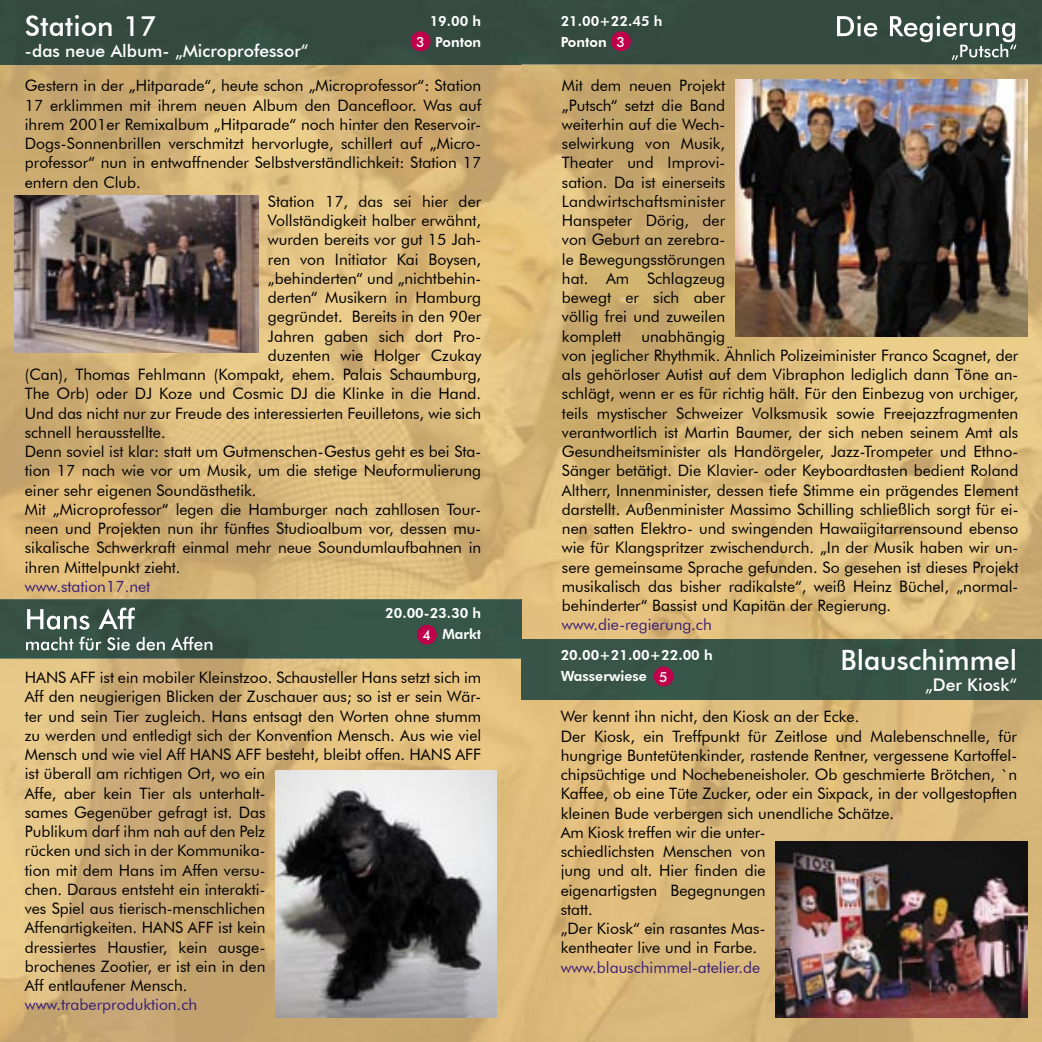
<style>
.page{position:relative;width:1042px;height:1042px;background:#fff}
.page>*{position:absolute;margin:0;border:0;box-sizing:border-box;transform-origin:0 0}
.t1{font:500 28px "Futura BT";color:#fff}
.t2{font:500 17.5px "Futura BT";color:#fff}
.t3{font:15.75px/19.2px "Futura BT";color:#000}
.t4{font:15.75px "Futura BT";color:#391d76}
.t5{font:800 14px/21px "Futura BT";color:#fff;text-align:right}
.t6{font:500 14px "Futura BT";color:#fff}
.s1{font-weight:500}
</style>
<div class="page">
<img style="left:0;top:64px;width:521px;height:978px">
<div style="left:0;top:0;width:1042px;height:64px;background:#344940"></div>
<div style="left:411px;top:31px;width:19px;height:20px;background:#bf004b;border-radius:50%"></div>
<img style="left:521px;top:0;width:58px;height:1042px">
<img style="left:578px;top:61px;width:464px;height:981px">
<img style="left:837px;top:16px;width:178px;height:26px">
<svg style="left:952px;top:55px;width:6px;height:5px"></svg>
<img style="left:960px;top:44px;width:48px;height:13px">
<svg style="left:1010px;top:44px;width:6px;height:5px"></svg>
<div style="left:611px;top:31px;width:20px;height:20px;background:#bf004b;border-radius:50%"></div>
<img style="left:735px;top:79px;width:292px;height:258px">
<img style="left:0;top:599px;width:521px;height:60px">
<img style="left:521px;top:599px;width:1px;height:60px">
<img style="left:27px;top:607px;width:108px;height:22px">
<img style="left:26px;top:637px;width:186px;height:13px">
<div style="left:417px;top:625px;width:20px;height:19px;background:#bf004b;border-radius:50%"></div>
<img style="left:275px;top:771px;width:221px;height:246px">
<div style="left:521px;top:640px;width:521px;height:59px;background:#385448"></div>
<div style="left:654px;top:666px;width:19px;height:20px;background:#bf004b;border-radius:50%"></div>
<img style="left:15px;top:195px;width:243px;height:157px">
<img style="left:775px;top:841px;width:252px;height:176px">
<p class="t5" style="left:416px;top:10px;width:66px">19.00 h<br><span class="s1">3</span> Ponton</p>
<p class="t5" style="left:561px;top:10px;width:103px;text-align:left">21.00+22.45 h<br>Ponton <span class="s1">3</span></p>
<p class="t3" style="left:562px;top:76px;width:165px;text-align:justify">Mit dem neuen Projekt „Putsch“ setzt die Band weiterhin auf die Wech&shy;selwirkung von Musik, Theater und Improvi&shy;sation. Da ist einerseits Landwirtschaftsminister Hanspeter Dörig, der von Geburt an zerebra&shy;le Bewegungsstörungen hat. Am Schlagzeug bewegt er sich aber völlig frei und zuweilen komplett</p>
<h1 class="t1" style="left:25px;top:9px;width:134px">Station 17</h1>
<p class="t2" style="left:25px;top:40px;width:285px">-das neue Album- „Microprofessor“</p>
<p class="t3" style="left:25px;top:76px;width:458px">Gestern in der „Hitparade“, heute schon „Microprofessor“: Station</p>
<p class="t3" style="left:25px;top:95px;width:458px">17 erklimmen mit ihrem neuen Album den Dancefloor. Was auf</p>
<p class="t3" style="left:25px;top:114px;width:458px">ihrem 2001er Remixalbum „Hitparade“ noch hinter den Reservoir-</p>
<p class="t3" style="left:25px;top:134px;width:458px">Dogs-Sonnenbrillen verschmitzt hervorlugte, schillert auf „Micro-</p>
<p class="t3" style="left:25px;top:153px;width:458px">professor“ nun in entwaffnender Selbstverständlichkeit: Station 17</p>
<p class="t3" style="left:25px;top:172px;width:118px">entern den Club.</p>
<p class="t3" style="left:268px;top:191px;width:215px">Station 17, das sei hier der</p>
<p class="t3" style="left:268px;top:211px;width:215px">Vollständigkeit halber erwähnt,</p>
<p class="t3" style="left:268px;top:230px;width:215px">wurden bereits vor gut 15 Jah-</p>
<p class="t3" style="left:268px;top:249px;width:215px">ren von Initiator Kai Boysen,</p>
<p class="t3" style="left:268px;top:268px;width:215px">„behinderten“ und „nichtbehin-</p>
<p class="t3" style="left:268px;top:288px;width:215px">derten“ Musikern in Hamburg</p>
<p class="t3" style="left:268px;top:307px;width:215px">gegründet. Bereits in den 90er</p>
<p class="t3" style="left:268px;top:326px;width:215px">Jahren gaben sich dort Pro-</p>
<p class="t3" style="left:268px;top:345px;width:215px">duzenten wie Holger Czukay</p>
<p class="t3" style="left:25px;top:365px;width:458px">(Can), Thomas Fehlmann (Kompakt, ehem. Palais Schaumburg,</p>
<p class="t3" style="left:25px;top:384px;width:458px">The Orb) oder DJ Koze und Cosmic DJ die Klinke in die Hand.</p>
<p class="t3" style="left:25px;top:403px;width:458px">Und das nicht nur zur Freude des interessierten Feuilletons, wie sich</p>
<p class="t3" style="left:25px;top:422px;width:142px">schnell herausstellte.</p>
<p class="t3" style="left:25px;top:442px;width:458px">Denn soviel ist klar: statt um Gutmenschen-Gestus geht es bei Sta-</p>
<p class="t3" style="left:25px;top:461px;width:458px">tion 17 nach wie vor um Musik, um die stetige Neuformulierung</p>
<p class="t3" style="left:25px;top:480px;width:233px">einer sehr eigenen Soundästhetik.</p>
<p class="t3" style="left:25px;top:499px;width:458px">Mit „Microprofessor“ legen die Hamburger nach zahllosen Tour-</p>
<p class="t3" style="left:25px;top:519px;width:458px">neen und Projekten nun ihr fünftes Studioalbum vor, dessen mu-</p>
<p class="t3" style="left:25px;top:538px;width:458px">sikalische Schwerkraft einmal mehr neue Soundumlaufbahnen in</p>
<p class="t3" style="left:25px;top:557px;width:157px">ihren Mittelpunkt zieht.</p>
<p class="t4" style="left:25px;top:577px;width:127px">www.station17.net</p>
<p class="t3" style="left:562px;top:326px;width:458px;text-indent:80px">unabhängig<br>von jeglicher Rhythmik. Ähnlich Polizeiminister Franco Scagnet, der als gehörloser Autist auf dem Vibraphon lediglich dann Töne an&shy;schlägt, wenn er es für richtig hält. Für den Einbezug von urchiger, teils mystischer Schweizer Volksmusik sowie Freejazzfragmenten verantwortlich ist Martin Baumer, der sich neben seinem Amt als Gesundheitsminister als Handörgeler, Jazz-Trompeter und Ethno-Sänger betätigt. Die Klavier- oder Keyboardtasten bedient Roland Altherr, Innenminister, dessen tiefe Stimme ein prägendes Element darstellt. Außenminister Massimo Schilling schließlich sorgt für ei&shy;nen satten Elektro- und swingenden Hawaiigitarrensound ebenso wie für Klangspritzer zwischendurch. „In der Musik haben wir un&shy;sere gemeinsame Sprache gefunden. So gesehen ist dieses Projekt musikalisch das bisher radikalste“, weiß Heinz Büchel, „normal&shy;behinderter“ Bassist und Kapitän der Regierung.</p>
<p class="t4" style="left:562px;top:615px;width:151px">www.die-regierung.ch</p>
<p class="t5" style="left:385px;top:603px;width:98px">20.00-23.30 h<br>Markt</p>
<p class="t3" style="left:25px;top:668px;width:458px">HANS AFF ist ein mobiler Kleinstzoo. Schausteller Hans setzt sich im Aff den neugierigen Blicken der Zuschauer aus; so ist er sein Wär&shy;ter und sein Tier zugleich. Hans entsagt den Worten ohne stumm zu werden und entledigt sich der Konvention Mensch. Aus wie viel Mensch und wie viel Aff HANS AFF besteht, bleibt offen. HANS AFF ist überall am richtigen Ort, wo ein<br>Affe, aber kein Tier als unterhalt-<br>sames Gegenüber gefragt ist. Das<br>Publikum darf ihm nah auf den Pelz<br>rücken und sich in der Kommunika-<br>tion mit dem Hans im Affen versu-<br>chen. Daraus entsteht ein interakti-<br>ves Spiel aus tierisch-menschlichen<br>Affenartigkeiten. HANS AFF ist kein<br>dressiertes Haustier, kein ausge-<br>brochenes Zootier, er ist ein in den<br>Aff entlaufener Mensch.</p>
<p class="t4" style="left:25px;top:995px;width:174px">www.traberproduktion.ch</p>
<p class="t6" style="left:422px;top:626px;width:10px">4</p>
<h1 class="t1" style="left:840px;top:643px;width:178px">Blauschimmel</h1>
<p class="t2" style="left:925px;top:674px;width:94px">„Der Kiosk“</p>
<p class="t5" style="left:561px;top:644px;width:154px;text-align:left">20.00+21.00+22.00 h<br>Wasserwiese <span class="s1">5</span></p>
<p class="t3" style="left:561px;top:707px;width:458px">Wer kennt ihn nicht, den Kiosk an der Ecke.<br>Der Kiosk, ein Treffpunkt für Zeitlose und Malebenschnelle, für hungrige Buntetütenkinder, rastende Rentner, vergessene Kartoffel&shy;chipsüchtige und Nochebeneisholer. Ob geschmierte Brötchen, `n Kaffee, ob eine Tüte Zucker, oder ein Sixpack, in der vollgestopften kleinen Bude verbergen sich unendliche Schätze.<br>Am Kiosk treffen wir die unter-<br>schiedlichsten Menschen von<br>jung und alt. Hier finden die<br>eigenartigsten Begegnungen<br>statt.<br>„Der Kiosk“ ein rasantes Mas-<br>kentheater live und in Farbe.</p>
<p class="t4" style="left:561px;top:957px;width:201px">www.blauschimmel-atelier.de</p>
</div>
